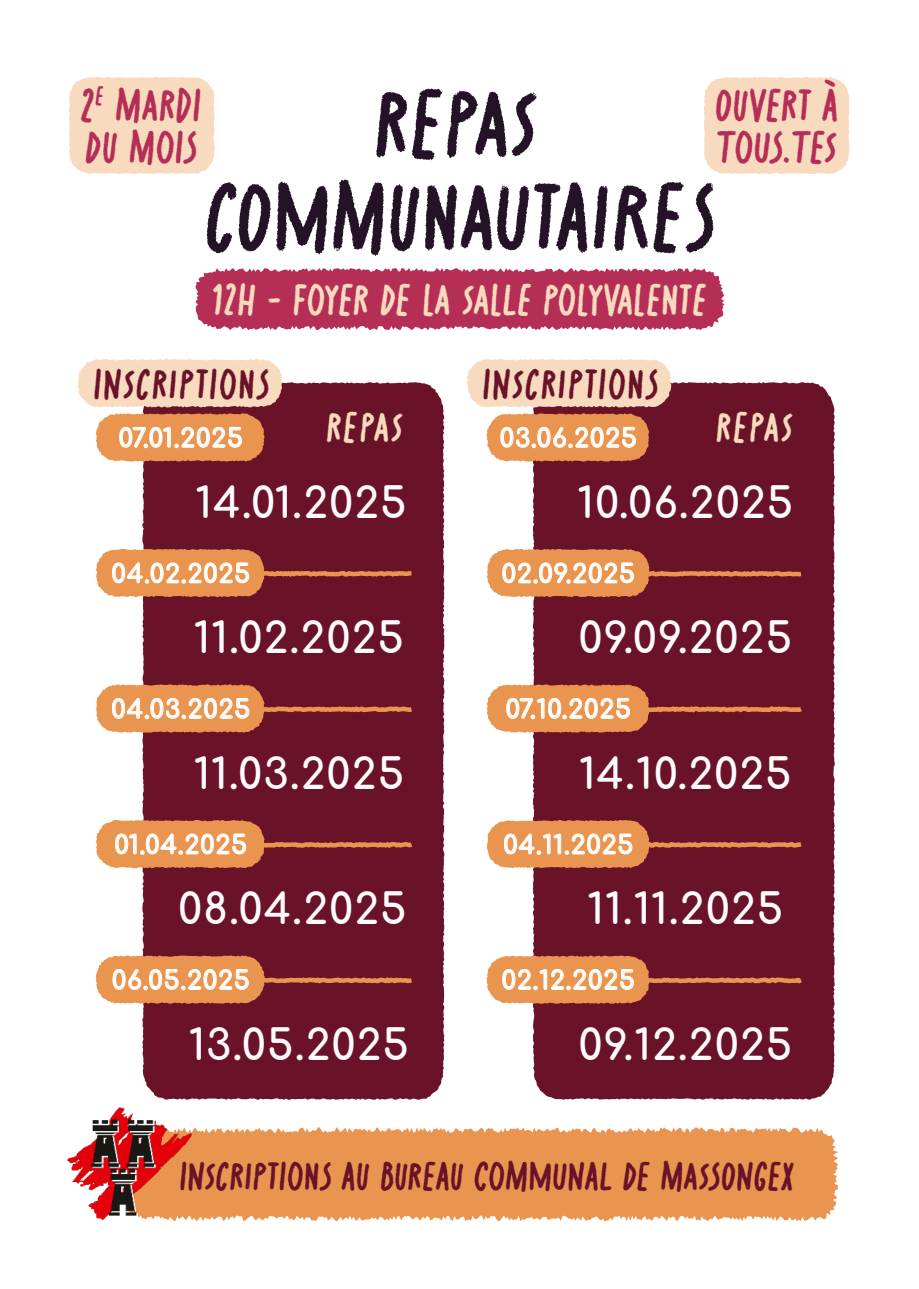
<style>
.page{position:relative;width:919px;height:1289px;background:#fff}
.page>*{position:absolute;margin:0;border:0;box-sizing:border-box;transform-origin:0 0}
.t1{font:700 101.55px/93.3px "Crayonize";color:#241326;text-align:center}
.t2{font:700 48px/42px "Crayonize";letter-spacing:-.03em;color:#b42e56}
.t3{font:700 48px/42px "Crayonize";color:#b42e56}
.t4{font:700 46.5px "Crayonize";letter-spacing:-.02em;color:#f8dabf}
.t5{font:700 45px "Crayonize";letter-spacing:.025em;color:#691228}
.t6{font:700 45px "Crayonize";letter-spacing:.025em;color:#f8dabf}
.t7{font:42px "Comfortaa";letter-spacing:.025em;color:#fefbfc}
.t8{font:700 42px "Crayonize";color:#691228}
.t9{font:25.5px "Comfortaa";letter-spacing:.025em;color:#fff}
</style>
<div class="page">
<div style="left:69px;top:77px;width:146px;height:97px;background:#f8dabf"></div>
<div style="left:703px;top:77px;width:146px;height:97px;background:#f8dabf"></div>
<svg style="left:195px;top:268px;width:529px;height:62px;background:#b93e63"></svg>
<svg style="left:193px;top:1127px;width:645px;height:94px;background:#eb9b5a"></svg>
<div style="left:142px;top:382px;width:302px;height:717px;background:#691228"></div>
<img style="left:67px;top:1099px;width:126px;height:122px">
<svg style="left:78px;top:359px;width:204px;height:48px;background:#f6d9c0"></svg>
<div style="left:532px;top:382px;width:302px;height:717px;background:#691228"></div>
<svg style="left:96px;top:413px;width:168px;height:48px;background:#e79c61"></svg>
<svg style="left:467px;top:359px;width:204px;height:48px;background:#f6d9c0"></svg>
<svg style="left:487px;top:413px;width:162px;height:48px;background:#e79c63"></svg>
<svg style="left:96px;top:684px;width:321px;height:48px;background:#b16149"></svg>
<svg style="left:96px;top:955px;width:320px;height:48px;background:#b16048"></svg>
<svg style="left:96px;top:549px;width:320px;height:48px;background:#b16048"></svg>
<svg style="left:96px;top:820px;width:321px;height:48px;background:#b16048"></svg>
<svg style="left:486px;top:684px;width:320px;height:48px;background:#af5e47"></svg>
<svg style="left:486px;top:955px;width:320px;height:48px;background:#af5e47"></svg>
<svg style="left:487px;top:549px;width:319px;height:48px;background:#af5e47"></svg>
<svg style="left:487px;top:820px;width:319px;height:48px;background:#af5e47"></svg>
<h1 class="t1" style="left:204px;top:76px;width:512px">REPAS<br>COMMUNAUTAIRES</h1>
<p class="t2" style="left:714px;top:83px;width:125px">OUVERT À<br>TOUS.TES</p>
<p class="t3" style="left:80px;top:83px;width:123px">2<sup>E</sup> MARDI<br>DU MOIS</p>
<p class="t4" style="left:212px;top:275px;width:497px">12H - FOYER DE LA SALLE POLYVALENTE</p>
<p class="t5" style="left:94px;top:360px;width:177px">INSCRIPTIONS</p>
<p class="t9" style="left:118px;top:423px;width:126px">07.01.2025</p>
<p class="t5" style="left:482px;top:360px;width:177px">INSCRIPTIONS</p>
<p class="t6" style="left:325px;top:403px;width:79px">REPAS</p>
<p class="t6" style="left:715px;top:403px;width:79px">REPAS</p>
<p class="t9" style="left:499px;top:423px;width:139px">03.06.2025</p>
<p class="t7" style="left:195px;top:478px;width:212px">14.01.2025</p>
<p class="t7" style="left:577px;top:478px;width:217px">10.06.2025</p>
<p class="t9" style="left:111px;top:559px;width:140px">04.02.2025</p>
<p class="t9" style="left:501px;top:559px;width:135px">02.09.2025</p>
<p class="t7" style="left:194px;top:614px;width:211px">11.02.2025</p>
<p class="t7" style="left:578px;top:614px;width:215px">09.09.2025</p>
<p class="t9" style="left:111px;top:694px;width:141px">04.03.2025</p>
<p class="t9" style="left:505px;top:694px;width:127px">07.10.2025</p>
<p class="t7" style="left:194px;top:749px;width:212px">11.03.2025</p>
<p class="t7" style="left:579px;top:749px;width:214px">14.10.2025</p>
<p class="t9" style="left:114px;top:830px;width:134px">01.04.2025</p>
<p class="t9" style="left:503px;top:830px;width:132px">04.11.2025</p>
<p class="t7" style="left:178px;top:885px;width:230px">08.04.2025</p>
<p class="t7" style="left:587px;top:885px;width:197px">11.11.2025</p>
<p class="t9" style="left:112px;top:965px;width:139px">06.05.2025</p>
<p class="t9" style="left:501px;top:965px;width:135px">02.12.2025</p>
<p class="t7" style="left:189px;top:1020px;width:222px">13.05.2025</p>
<p class="t7" style="left:578px;top:1020px;width:215px">09.12.2025</p>
<p class="t8" style="left:179px;top:1153px;width:617px">INSCRIPTIONS AU BUREAU COMMUNAL DE MASSONGEX</p>
</div>
